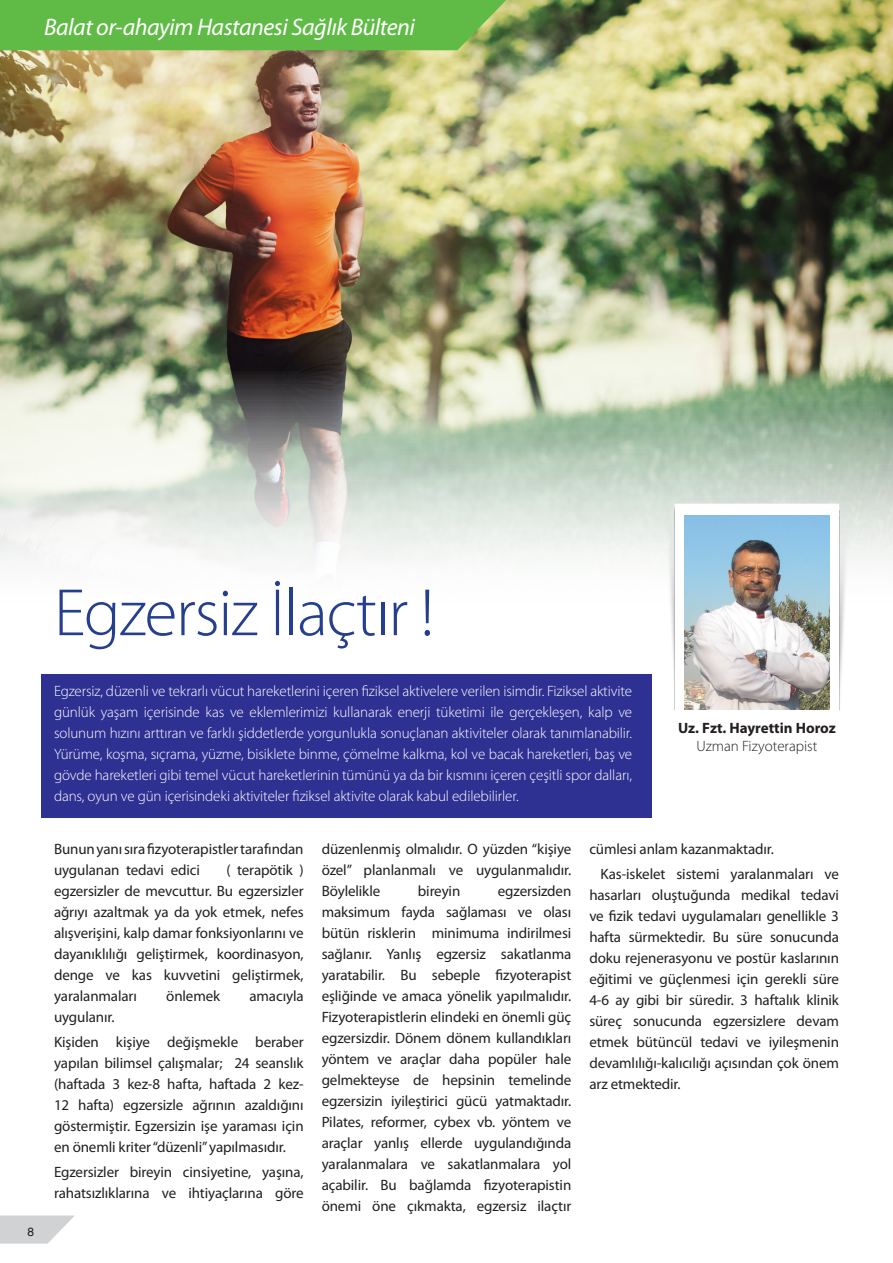
<style>
.page{position:relative;width:893px;height:1263px;background:#fff}
.page>*{position:absolute;margin:0;border:0;box-sizing:border-box;transform-origin:0 0}
.t1{font:300 67.5px "Myriad Pro";letter-spacing:-.02em;color:#253f8e}
.t2{font:italic 24px "Myriad Pro";letter-spacing:-.02em;color:#fff}
.t3{font:15px/21px "Myriad Pro";letter-spacing:-.01em;color:#231f20;text-align:justify}
.t4{font:300 15px/21px "Myriad Pro";letter-spacing:-.01em;color:#fff;text-align:justify}
.t5{font:700 15px "Myriad Pro";color:#231f20}
.t6{font:300 15px "Myriad Pro";color:#231f20}
.t7{font:12px "Helvetica";color:#231f20}
</style>
<div class="page">
<img style="left:0;top:0;width:893px;height:562px">
<div style="left:41px;top:674px;width:611px;height:144px;background:#2e3092"></div>
<svg style="left:0;top:1215px;width:75px;height:28px"></svg>
<img style="left:654px;top:488px;width:205px;height:223px">
<img style="left:684px;top:516px;width:146px;height:193px">
<div style="left:0;top:0;width:506px;height:50px;background:#60bb46"></div>
<h2 class="t2" style="left:44px;top:12px;width:372px">Balat or-ahayim Hastanesi Sağlık Bülteni</h2>
<p class="t7" style="left:27px;top:1223px;width:8px">8</p>
<h1 class="t1" style="left:54px;top:572px;width:382px">Egzersiz İlaçtır !</h1>
<p class="t4" style="left:54px;top:681px;width:580px">Egzersiz, düzenli ve tekrarlı vücut hareketlerini içeren fiziksel aktivelere verilen isimdir. Fiziksel aktivite günlük yaşam içerisinde kas ve eklemlerimizi kullanarak enerji tüketimi ile gerçekleşen, kalp ve solunum hızını arttıran ve farklı şiddetlerde yorgunlukla sonuçlanan aktiviteler olarak tanımlanabilir.<br>Yürüme, koşma, sıçrama, yüzme, bisiklete binme, çömelme kalkma, kol ve bacak hareketleri, baş ve gövde hareketleri gibi temel vücut hareketlerinin tümünü ya da bir kısmını içeren çeşitli spor dalları, dans, oyun ve gün içerisindeki aktiviteler fiziksel aktivite olarak kabul edilebilirler.</p>
<p class="t5" style="left:678px;top:718px;width:159px">Uz. Fzt. Hayrettin Horoz</p>
<p class="t6" style="left:696px;top:737px;width:123px">Uzman Fizyoterapist</p>
<p class="t3" style="left:54px;top:838px;width:251px">Bunun yanı sıra fizyoterapistler tarafından uygulanan tedavi edici</p>
<p class="t3" style="left:54px;top:859px;width:251px;text-indent:172px">( terapötik ) egzersizler de mevcuttur. Bu egzersizler ağrıyı azaltmak ya da yok etmek, nefes alışverişini, kalp damar fonksiyonlarını ve dayanıklılığı geliştirmek, koordinasyon, denge ve kas kuvvetini geliştirmek, yaralanmaları</p>
<p class="t3" style="left:166px;top:985px;width:55px">önlemek</p>
<p class="t3" style="left:249px;top:985px;width:56px">amacıyla</p>
<p class="t3" style="left:54px;top:1004px;width:251px;line-height:25.2px">uygulanır.<br>Kişiden kişiye değişmekle beraber</p>
<p class="t3" style="left:54px;top:1052px;width:251px">yapılan bilimsel çalışmalar; 24 seanslık (haftada 3 kez-8 hafta, haftada 2 kez-12 hafta) egzersizle ağrının azaldığını göstermiştir. Egzersizin işe yaraması için en önemli kriter “düzenli” yapılmasıdır.</p>
<p class="t3" style="left:54px;top:1162px;width:251px">Egzersizler bireyin cinsiyetine, yaşına, rahatsızlıklarına ve ihtiyaçlarına göre</p>
<p class="t3" style="left:322px;top:838px;width:251px">düzenlenmiş olmalıdır. O yüzden “kişiye özel” planlanmalı ve uygulanmalıdır.<br>Böylelikle</p>
<p class="t3" style="left:322px;top:880px;width:251px;text-indent:176px">egzersizden maksimum fayda sağlaması ve olası bütün risklerin minimuma indirilmesi sağlanır. Yanlış egzersiz sakatlanma yaratabilir. Bu sebeple fizyoterapist eşliğinde ve amaca yönelik yapılmalıdır.<br>Fizyoterapistlerin elindeki en önemli güç egzersizdir. Dönem dönem kullandıkları yöntem ve araçlar daha popüler hale gelmekteyse de hepsinin temelinde egzersizin iyileştirici gücü yatmaktadır.<br>Pilates, reformer, cybex vb. yöntem ve araçlar yanlış ellerde uygulandığında yaralanmalara ve sakatlanmalara yol açabilir. Bu bağlamda fizyoterapistin önemi öne çıkmakta, egzersiz ilaçtır</p>
<p class="t3" style="left:418px;top:880px;width:44px">bireyin</p>
<p class="t3" style="left:600px;top:836px;width:240px;line-height:25.2px;text-indent:-11px">cümlesi anlam kazanmaktadır.<br>Kas-iskelet sistemi yaralanmaları ve</p>
<p class="t3" style="left:589px;top:884px;width:251px">hasarları oluştuğunda medikal tedavi ve fizik tedavi uygulamaları genellikle 3 hafta sürmektedir. Bu süre sonucunda doku rejenerasyonu ve postür kaslarının eğitimi ve güçlenmesi için gerekli süre 4-6 ay gibi bir süredir. 3 haftalık klinik süreç sonucunda egzersizlere devam etmek bütüncül tedavi ve iyileşmenin devamlılığı-kalıcılığı açısından çok önem arz etmektedir.</p>
</div>
